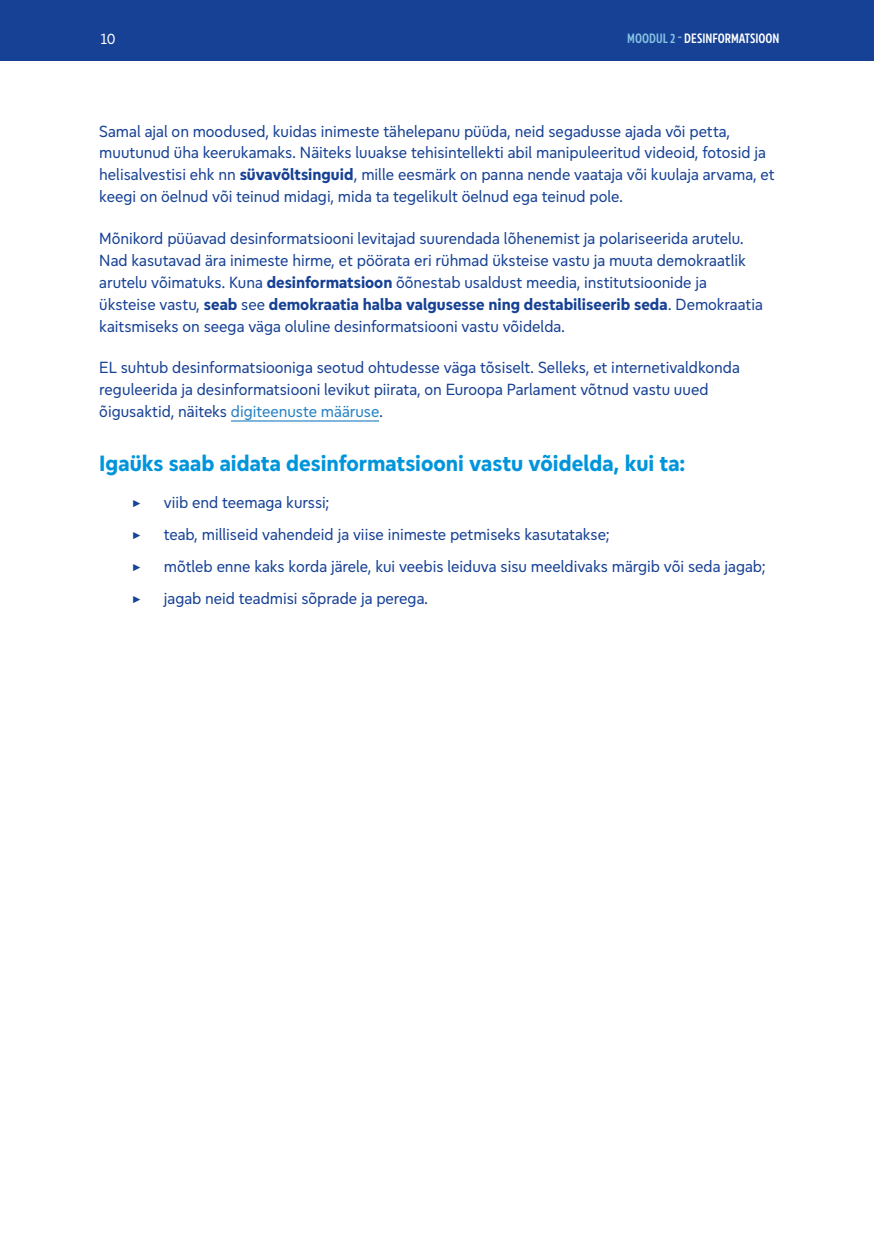
<style>
.page{position:relative;width:874px;height:1241px;background:#fff}
.page>*{position:absolute;margin:0;border:0;box-sizing:border-box;transform-origin:0 0}
.t1{font:700 22.75px "Europea Eco";color:#0095db}
.t2{font:16.62px/21.9px "Europea Eco";color:#164194}
.t3{font:15.75px "Europea Eco";color:#fff}
.t4{font:600 14px "Europea Narrow";color:#fff}
.s1{color:#87c2e4}
.s2{font-weight:700}
.s3{color:#2581c4}
</style>
<div class="page">
<hr style="left:873px;top:0;width:1px;height:61px;background:#164194">
<div style="left:0;top:0;width:873px;height:61px;background:#164194"></div>
<hr style="left:231px;top:420px;width:148px;height:1px;background:#2581c4">
<p class="t3" style="left:101px;top:27px;width:16px">10</p>
<p class="t4" style="left:627px;top:28px;width:154px"><span class="s1">MOODUL 2 -</span> DESINFORMATSIOON</p>
<p class="t2" style="left:99px;top:119px;width:676px">Samal ajal on moodused, kuidas inimeste tähelepanu püüda, neid segadusse ajada või petta, muutunud üha keerukamaks. Näiteks luuakse tehisintellekti abil manipuleeritud videoid, fotosid ja helisalvestisi ehk nn <span class="s2">süvavõltsinguid</span>, mille eesmärk on panna nende vaataja või kuulaja arvama, et keegi on öelnud või teinud midagi, mida ta tegelikult öelnud ega teinud pole.</p>
<p class="t2" style="left:99px;top:226px;width:664px">Mõnikord püüavad desinformatsiooni levitajad suurendada lõhenemist ja polariseerida arutelu.<br>Nad kasutavad ära inimeste hirme, et pöörata eri rühmad üksteise vastu ja muuta demokraatlik arutelu võimatuks. Kuna <span class="s2">desinformatsioon</span> õõnestab usaldust meedia, institutsioonide ja üksteise vastu, <span class="s2">seab</span> see <span class="s2">demokraatia halba valgusesse ning destabiliseerib seda</span>. Demokraatia kaitsmiseks on seega väga oluline desinformatsiooni vastu võidelda.</p>
<p class="t2" style="left:99px;top:355px;width:642px">EL suhtub desinformatsiooniga seotud ohtudesse väga tõsiselt. Selleks, et internetivaldkonda reguleerida ja desinformatsiooni levikut piirata, on Euroopa Parlament võtnud vastu uued õigusaktid, näiteks <span class="s3">digiteenuste määruse</span>.</p>
<h1 class="t1" style="left:99px;top:446px;width:587px">Igaüks saab aidata desinformatsiooni vastu võidelda, kui ta:</h1>
<p class="t2" style="left:132px;top:490px;width:10px">▶</p>
<p class="t2" style="left:164px;top:490px;width:167px">viib end teemaga kurssi;</p>
<p class="t2" style="left:132px;top:522px;width:10px">▶</p>
<p class="t2" style="left:164px;top:522px;width:447px">teab, milliseid vahendeid ja viise inimeste petmiseks kasutatakse;</p>
<p class="t2" style="left:132px;top:554px;width:10px">▶</p>
<p class="t2" style="left:164px;top:554px;width:603px">mõtleb enne kaks korda järele, kui veebis leiduva sisu meeldivaks märgib või seda jagab;</p>
<p class="t2" style="left:132px;top:585px;width:10px">▶</p>
<p class="t2" style="left:164px;top:585px;width:266px">jagab neid teadmisi sõprade ja perega.</p>
</div>
